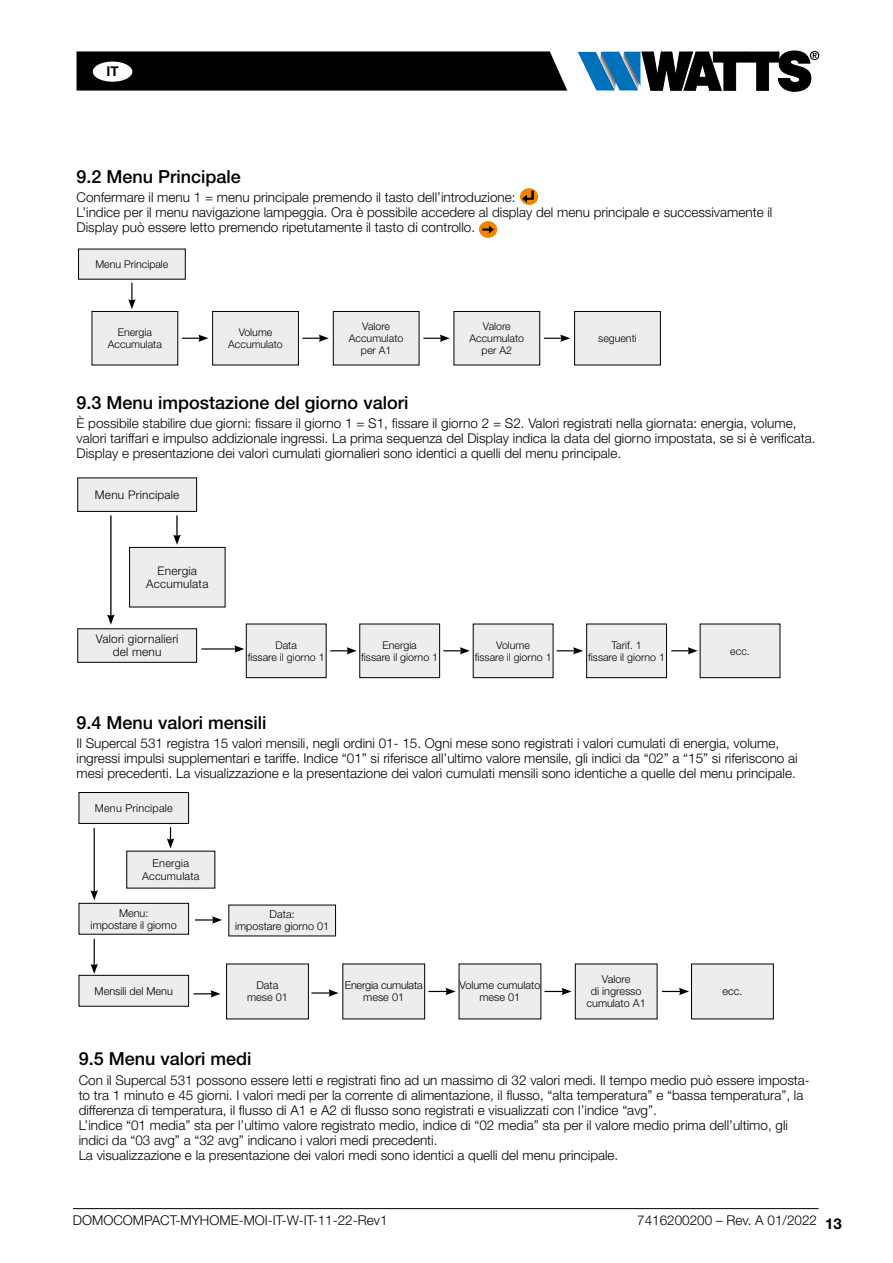
<style>
.page{position:relative;width:893px;height:1263px;background:#fff}
.page>*{position:absolute;margin:0;border:0;box-sizing:border-box;transform-origin:0 0}
.t1{font:500 18px "Helvetica Neue LT Std";color:#000}
.t2{font:700 15px "Helvetica Neue LT Std";color:#000}
.t3{font:300 13.5px/15px "Helvetica Neue LT Std";color:#000}
.t4{font:700 13.5px "Helvetica Neue LT Std";color:#000}
.t5{font:300 11.85px/13.2px "Helvetica Neue LT Std";letter-spacing:.02em;color:#000;text-align:center}
.t6{font:300 10.95px/12.1px "Helvetica Neue LT Std";color:#000;text-align:center}
.t7{font:300 10.95px/12.1px "Helvetica Neue LT Std";letter-spacing:.02em;color:#000;text-align:center}
.t8{font:300 10.95px/12.1px "Helvetica Neue LT Std";letter-spacing:-.02em;color:#000;text-align:center}
.t9{font:300 10.65px/11.9px "Helvetica Neue LT Std";color:#000;text-align:center}
</style>
<div class="page">
<hr style="left:73px;top:1208px;width:746px;height:1px;background:#000">
<svg style="left:578px;top:51px;width:241px;height:40px"></svg>
<svg style="left:77px;top:51px;width:490px;height:40px;background:#0a0a0a"></svg>
<div style="left:93px;top:62px;width:39px;height:20px;background:#fff;border-radius:50%"></div>
<div style="left:479px;top:221px;width:18px;height:17px;background:#f18500;border-radius:50%"></div>
<svg style="left:482px;top:226px;width:12px;height:7px"></svg>
<div style="left:520px;top:188px;width:18px;height:17px;background:#f18500;border-radius:50%"></div>
<svg style="left:522px;top:191px;width:12px;height:12px"></svg>
<div style="left:79px;top:249px;width:106px;height:30px;background:#ededed"></div>
<div style="left:92px;top:311px;width:86px;height:54px;background:#ededed"></div>
<div style="left:92px;top:311px;width:86px;height:54px;border:1px solid #000"></div>
<div style="left:333px;top:311px;width:86px;height:54px;background:#ededed"></div>
<div style="left:333px;top:311px;width:86px;height:54px;border:1px solid #000"></div>
<div style="left:213px;top:311px;width:85px;height:54px;background:#ededed"></div>
<div style="left:212px;top:311px;width:87px;height:54px;border:1px solid #000"></div>
<div style="left:454px;top:311px;width:86px;height:54px;background:#ededed"></div>
<div style="left:454px;top:311px;width:86px;height:54px;border:1px solid #000"></div>
<div style="left:575px;top:311px;width:85px;height:54px;background:#ededed"></div>
<div style="left:574px;top:311px;width:87px;height:54px;border:1px solid #000"></div>
<svg style="left:128px;top:283px;width:8px;height:26px"></svg>
<svg style="left:182px;top:335px;width:26px;height:7px"></svg>
<svg style="left:423px;top:335px;width:27px;height:7px"></svg>
<svg style="left:302px;top:335px;width:27px;height:7px"></svg>
<svg style="left:544px;top:335px;width:26px;height:7px"></svg>
<hr style="left:110px;top:515px;width:2px;height:102px;background:#000">
<svg style="left:107px;top:614px;width:8px;height:11px"></svg>
<div style="left:78px;top:629px;width:119px;height:33px;background:#ededed"></div>
<div style="left:77px;top:628px;width:120px;height:35px;border:1px solid #000"></div>
<div style="left:246px;top:624px;width:80px;height:54px;background:#ededed"></div>
<div style="left:246px;top:624px;width:80px;height:54px;border:1px solid #000"></div>
<div style="left:473px;top:624px;width:80px;height:54px;background:#ededed"></div>
<div style="left:473px;top:624px;width:80px;height:54px;border:1px solid #000"></div>
<div style="left:360px;top:624px;width:80px;height:54px;background:#ededed"></div>
<div style="left:359px;top:624px;width:81px;height:54px;border:1px solid #000"></div>
<div style="left:587px;top:624px;width:79px;height:54px;background:#ededed"></div>
<div style="left:586px;top:624px;width:81px;height:54px;border:1px solid #000"></div>
<div style="left:700px;top:624px;width:80px;height:54px;background:#ededed"></div>
<div style="left:700px;top:624px;width:80px;height:54px;border:1px solid #000"></div>
<svg style="left:330px;top:647px;width:27px;height:7px"></svg>
<svg style="left:557px;top:647px;width:26px;height:7px"></svg>
<svg style="left:443px;top:647px;width:27px;height:7px"></svg>
<svg style="left:671px;top:647px;width:27px;height:7px"></svg>
<div style="left:78px;top:478px;width:119px;height:33px;background:#ededed"></div>
<div style="left:77px;top:477px;width:120px;height:35px;border:1px solid #000"></div>
<div style="left:130px;top:547px;width:95px;height:60px;background:#ededed"></div>
<div style="left:129px;top:547px;width:96px;height:60px;border:1px solid #000"></div>
<hr style="left:176px;top:515px;width:2px;height:22px;background:#000">
<svg style="left:173px;top:535px;width:8px;height:10px"></svg>
<hr style="left:201px;top:648px;width:36px;height:2px;background:#000">
<svg style="left:234px;top:645px;width:10px;height:8px"></svg>
<hr style="left:94px;top:828px;width:1px;height:64px;background:#000">
<svg style="left:91px;top:890px;width:7px;height:10px"></svg>
<svg style="left:91px;top:939px;width:7px;height:35px"></svg>
<div style="left:79px;top:975px;width:110px;height:31px;background:#ededed"></div>
<div style="left:79px;top:975px;width:110px;height:31px;border:1px solid #000"></div>
<div style="left:79px;top:903px;width:110px;height:31px;background:#ededed"></div>
<div style="left:79px;top:903px;width:110px;height:31px;border:1px solid #000"></div>
<div style="left:229px;top:905px;width:107px;height:31px;background:#ededed"></div>
<svg style="left:195px;top:916px;width:27px;height:8px"></svg>
<div style="left:79px;top:792px;width:110px;height:31px;background:#ededed"></div>
<div style="left:79px;top:792px;width:110px;height:32px;border:1px solid #000"></div>
<div style="left:127px;top:851px;width:88px;height:37px;background:#ededed"></div>
<svg style="left:167px;top:827px;width:7px;height:21px"></svg>
<div style="left:227px;top:964px;width:81px;height:55px;background:#ededed"></div>
<div style="left:226px;top:964px;width:83px;height:55px;border:1px solid #000"></div>
<div style="left:459px;top:964px;width:82px;height:55px;background:#ededed"></div>
<div style="left:343px;top:964px;width:82px;height:55px;background:#ededed"></div>
<div style="left:575px;top:964px;width:82px;height:55px;background:#ededed"></div>
<div style="left:691px;top:964px;width:82px;height:55px;background:#ededed"></div>
<div style="left:691px;top:964px;width:83px;height:55px;border:1px solid #000"></div>
<svg style="left:544px;top:988px;width:28px;height:7px"></svg>
<svg style="left:428px;top:988px;width:28px;height:7px"></svg>
<svg style="left:662px;top:988px;width:27px;height:7px"></svg>
<hr style="left:311px;top:992px;width:20px;height:2px;background:#000">
<svg style="left:328px;top:989px;width:11px;height:8px"></svg>
<svg style="left:193px;top:990px;width:28px;height:7px"></svg>
<p class="t4" style="left:106px;top:63px;width:14px">IT</p>
<h1 class="t1" style="left:77px;top:166px;width:166px">9.2 Menu Principale</h1>
<p class="t3" style="left:77px;top:190px;width:697px">Confermare il menu 1 = menu principale premendo il tasto dell’introduzione:<br>L’indice per il menu navigazione lampeggia. Ora è possibile accedere al display del menu principale e successivamente il<br>Display può essere letto premendo ripetutamente il tasto di controllo.</p>
<p class="t9" style="left:95px;top:258px;width:74px">Menu Principale</p>
<p class="t9" style="left:108px;top:326px;width:56px">Energia<br>Accumulata</p>
<p class="t9" style="left:349px;top:320px;width:56px">Valore<br>Accumulato per A1</p>
<p class="t9" style="left:228px;top:326px;width:56px">Volume<br>Accumulato</p>
<p class="t9" style="left:470px;top:320px;width:56px">Valore<br>Accumulato per A2</p>
<p class="t9" style="left:598px;top:332px;width:40px">seguenti</p>
<h1 class="t1" style="left:77px;top:392px;width:333px">9.3 Menu impostazione del giorno valori</h1>
<p class="t3" style="left:77px;top:416px;width:740px">È possibile stabilire due giorni: fissare il giorno 1 = S1, fissare il giorno 2 = S2. Valori registrati nella giornata: energia, volume, valori tariffari e impulso addizionale ingressi. La prima sequenza del Display indica la data del giorno impostata, se si è verificata.<br>Display e presentazione dei valori cumulati giornalieri sono identici a quelli del menu principale.</p>
<p class="t5" style="left:95px;top:488px;width:86px">Menu Principale</p>
<p class="t5" style="left:146px;top:564px;width:64px">Energia<br>Accumulata</p>
<p class="t5" style="left:96px;top:632px;width:84px">Valori giornalieri del menu</p>
<p class="t9" style="left:248px;top:639px;width:78px">Data<br>fissare il giorno 1</p>
<p class="t9" style="left:475px;top:639px;width:78px">Volume<br>fissare il giorno 1</p>
<p class="t9" style="left:361px;top:639px;width:78px">Energia<br>fissare il giorno 1</p>
<p class="t9" style="left:588px;top:639px;width:78px">Tarif. 1<br>fissare il giorno 1</p>
<p class="t9" style="left:730px;top:645px;width:21px">ecc.</p>
<h1 class="t1" style="left:77px;top:711px;width:192px">9.4 Menu valori mensili</h1>
<p class="t3" style="left:77px;top:735px;width:723px">Il Supercal 531 registra 15 valori mensili, negli ordini 01- 15. Ogni mese sono registrati i valori cumulati di energia, volume, ingressi impulsi supplementari e tariffe. Indice “01” si riferisce all’ultimo valore mensile, gli indici da “02” a “15” si riferiscono ai mesi precedenti. La visualizzazione e la presentazione dei valori cumulati mensili sono identiche a quelle del menu principale.</p>
<p class="t7" style="left:95px;top:802px;width:79px">Menu Principale</p>
<p class="t7" style="left:142px;top:857px;width:59px">Energia<br>Accumulata</p>
<p class="t6" style="left:91px;top:906px;width:88px">Menu:<br>impostare il giorno</p>
<p class="t6" style="left:235px;top:908px;width:96px">Data:<br>impostare giorno 01</p>
<p class="t6" style="left:95px;top:984px;width:80px">Mensili del Menu</p>
<p class="t8" style="left:345px;top:979px;width:79px">Energia cumulata mese 01</p>
<p class="t6" style="left:586px;top:973px;width:61px">Valore<br>di ingresso cumulato A1</p>
<p class="t6" style="left:247px;top:979px;width:42px">Data mese 01</p>
<p class="t6" style="left:459px;top:979px;width:83px">Volume cumulato mese 01</p>
<p class="t6" style="left:722px;top:985px;width:22px">ecc.</p>
<h1 class="t1" style="left:79px;top:1048px;width:174px">9.5 Menu valori medi</h1>
<p class="t3" style="left:79px;top:1072px;width:733px">Con il Supercal 531 possono essere letti e registrati fino ad un massimo di 32 valori medi. Il tempo medio può essere imposta&shy;to tra 1 minuto e 45 giorni. I valori medi per la corrente di alimentazione, il flusso, “alta temperatura” e “bassa temperatura”, la differenza di temperatura, il flusso di A1 e A2 di flusso sono registrati e visualizzati con l’indice “avg”.<br>L’indice “01 media” sta per l’ultimo valore registrato medio, indice di “02 media” sta per il valore medio prima dell’ultimo, gli indici da “03 avg” a “32 avg” indicano i valori medi precedenti.<br>La visualizzazione e la presentazione dei valori medi sono identici a quelli del menu principale.</p>
<p class="t3" style="left:73px;top:1213px;width:316px">DOMOCOMPACT-MYHOME-MOI-IT-W-IT-11-22-Rev1</p>
<p class="t3" style="left:637px;top:1213px;width:181px">7416200200 – Rev. A 01/2022</p>
<p class="t2" style="left:825px;top:1214px;width:18px">13</p>
</div>
